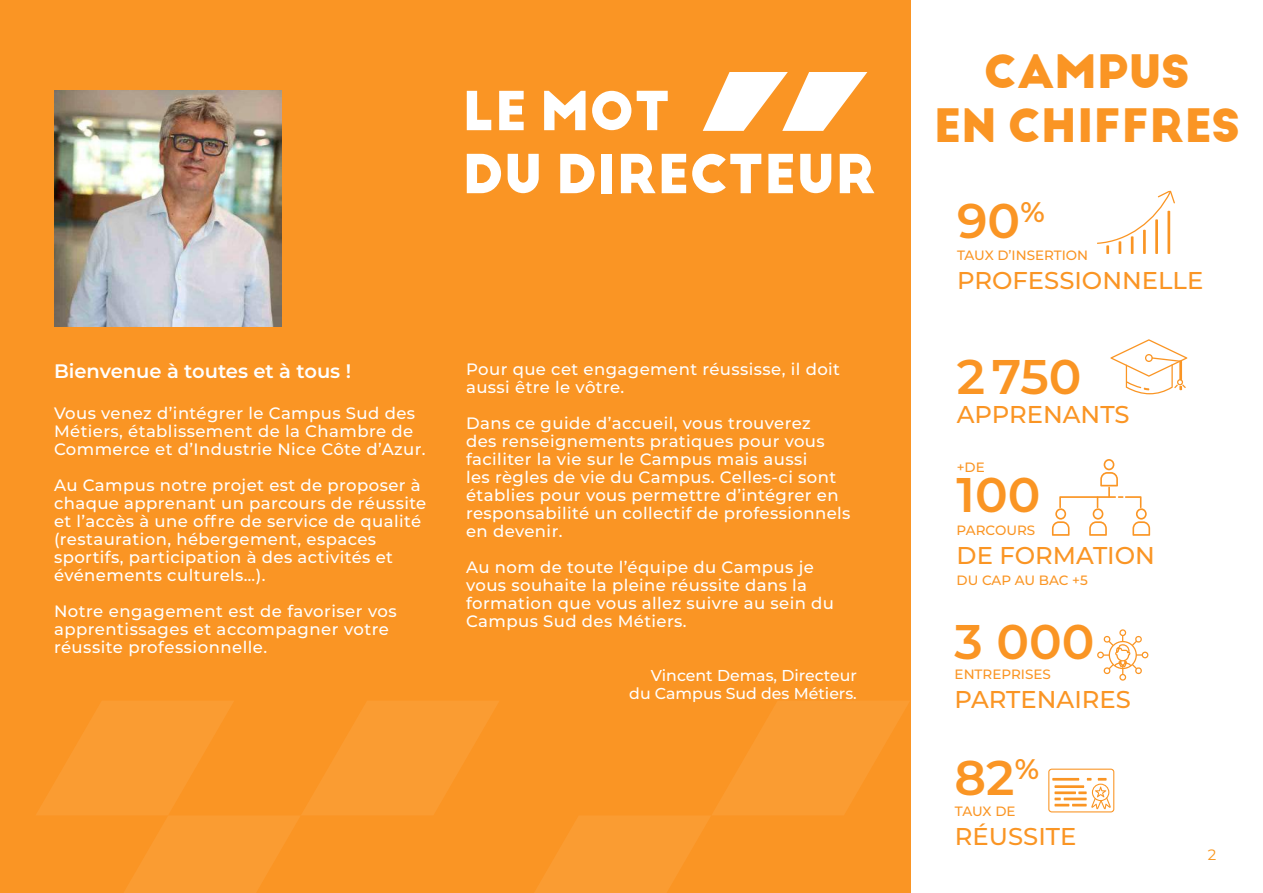
<style>
.page{position:relative;width:1263px;height:893px;background:#fff}
.page>*{position:absolute;margin:0;border:0;box-sizing:border-box;transform-origin:0 0}
.t1{font:700 52.5px/63px "Big John PRO";color:#fff}
.t2{font:600 48.6px "Montserrat";color:#fa9524}
.t3{font:700 45px/54px "Big John PRO";color:#fa9524;text-align:center}
.t4{font:500 24.3px "Montserrat";color:#fa9524}
.t5{font:600 19.5px "Montserrat";color:#fff}
.t6{font:500 16.5px/18px "Montserrat";letter-spacing:.025em;color:#fff}
.t7{font:500 15.75px/18px "Montserrat";color:#fff;text-align:right}
.t8{font:15px "Montserrat";color:#f9951b}
.t9{font:500 13.5px "Montserrat";color:#fa9524}
</style>
<div class="page">
<div style="left:0;top:0;width:911px;height:893px;background:#fa9524"></div>
<svg style="left:1110px;top:339px;width:77px;height:56px"></svg>
<svg style="left:1048px;top:769px;width:66px;height:43px"></svg>
<svg style="left:1097px;top:191px;width:78px;height:63px"></svg>
<svg style="left:1097px;top:629px;width:52px;height:52px"></svg>
<svg style="left:1052px;top:459px;width:98px;height:77px"></svg>
<svg style="left:703px;top:72px;width:164px;height:59px"></svg>
<svg style="left:36px;top:701px;width:463px;height:192px"></svg>
<svg style="left:534px;top:701px;width:375px;height:192px"></svg>
<img style="left:54px;top:91px;width:227px;height:235px">
<h1 class="t1" style="left:462px;top:82px;width:415px">LE MOT<br>DU DIRECTEUR</h1>
<p class="t5" style="left:54px;top:357px;width:299px">Bienvenue à toutes et à tous !</p>
<p class="t6" style="left:54px;top:404px;width:373px">Vous venez d’intégrer le Campus Sud des<br>Métiers, établissement de la Chambre de<br>Commerce et d’Industrie Nice Côte d’Azur.</p>
<p class="t6" style="left:54px;top:476px;width:374px">Au Campus notre projet est de proposer à chaque apprenant un parcours de réussite et l’accès à une offre de service de qualité (restauration, hébergement, espaces sportifs, participation à des activités et événements culturels…).</p>
<p class="t6" style="left:54px;top:602px;width:344px">Notre engagement est de favoriser vos apprentissages et accompagner votre réussite professionnelle.</p>
<p class="t6" style="left:466px;top:359px;width:375px">Pour que cet engagement réussisse, il doit aussi être le vôtre.</p>
<p class="t6" style="left:466px;top:413px;width:386px">Dans ce guide d’accueil, vous trouverez<br>des renseignements pratiques pour vous faciliter la vie sur le Campus mais aussi<br>les règles de vie du Campus. Celles-ci sont établies pour vous permettre d’intégrer en responsabilité un collectif de professionnels en devenir.</p>
<p class="t6" style="left:466px;top:557px;width:369px">Au nom de toute l’équipe du Campus je vous souhaite la pleine réussite dans la formation que vous allez suivre au sein du Campus Sud des Métiers.</p>
<p class="t7" style="left:629px;top:666px;width:229px">Vincent Demas, Directeur du Campus Sud des Métiers.</p>
<h3 class="t3" style="left:934px;top:46px;width:308px">CAMPUS<br>EN CHIFFRES</h3>
<h2 class="t2" style="left:957px;top:186px;width:89px">90<sup>%</sup></h2>
<p class="t9" style="left:957px;top:246px;width:133px">TAUX D’INSERTION</p>
<h3 class="t4" style="left:957px;top:264px;width:248px">PROFESSIONNELLE</h3>
<h2 class="t2" style="left:957px;top:342px;width:126px">2 750</h2>
<h3 class="t4" style="left:957px;top:397px;width:174px">APPRENANTS</h3>
<p class="t9" style="left:957px;top:458px;width:30px">+DE</p>
<h2 class="t2" style="left:957px;top:460px;width:85px">100</h2>
<p class="t9" style="left:957px;top:521px;width:80px">PARCOURS</p>
<h3 class="t4" style="left:957px;top:538px;width:200px">DE FORMATION</h3>
<p class="t9" style="left:957px;top:570px;width:133px">DU CAP AU BAC +5</p>
<h2 class="t2" style="left:955px;top:607px;width:141px">3 000</h2>
<p class="t9" style="left:955px;top:664px;width:98px">ENTREPRISES</p>
<h3 class="t4" style="left:955px;top:682px;width:178px">PARTENAIRES</h3>
<h2 class="t2" style="left:954px;top:744px;width:86px">82<sup>%</sup></h2>
<p class="t9" style="left:955px;top:802px;width:62px">TAUX DE</p>
<h3 class="t4" style="left:955px;top:819px;width:123px">RÉUSSITE</h3>
<p class="t8" style="left:1208px;top:845px;width:10px">2</p>
</div>
